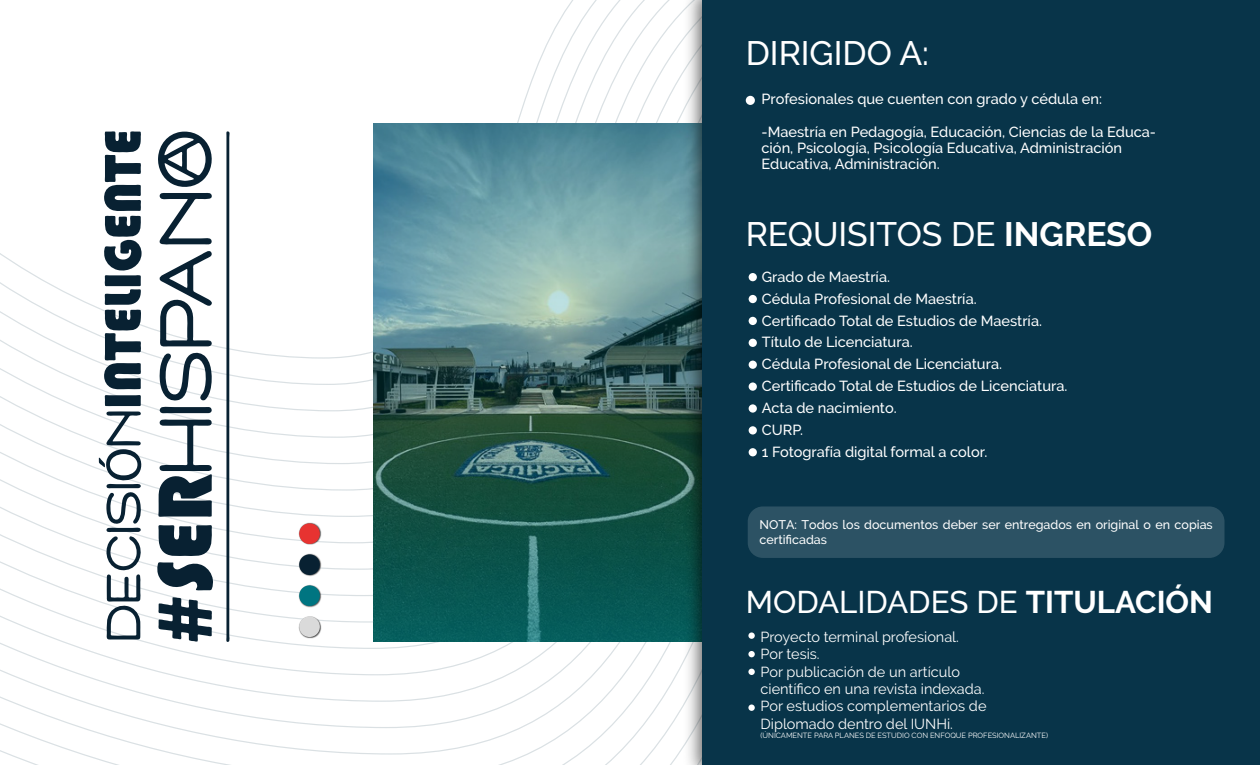
<style>
.page{position:relative;width:1260px;height:765px;background:#fff}
.page>*{position:absolute;margin:0;border:0;box-sizing:border-box;transform-origin:0 0}
.t1{font:500 33.75px "Raleway";color:#fff}
.t2{font:500 31.25px "Raleway";color:#fff}
.t3{font:500 14.62px/21.9px "Raleway";color:#fff}
.t4{font:14.5px/17.4px "Raleway";color:#fff}
.t5{font:500 12.5px/15px "Raleway";color:#fff}
.t6{font:7.5px "Raleway";color:#fff}
.s1{font-weight:700}
</style>
<div class="page">
<svg style="left:0;top:1px;width:677px;height:358px"></svg>
<svg style="left:373px;top:123px;width:304px;height:519px;background:#417674"></svg>
<img style="left:677px;top:0;width:25px;height:765px">
<div style="left:702px;top:0;width:558px;height:765px;background:#083449"></div>
<div style="left:746px;top:96px;width:9px;height:9px;background:#fff;border-radius:50%"></div>
<img style="left:299px;top:523px;width:23px;height:116px">
<div style="left:299px;top:523px;width:21px;height:21px;background:#e73331;border-radius:50%"></div>
<div style="left:299px;top:554px;width:21px;height:21px;background:#082132;border-radius:50%"></div>
<div style="left:299px;top:585px;width:21px;height:21px;background:#007581;border-radius:50%"></div>
<div style="left:299px;top:616px;width:21px;height:21px;background:#dadada;border-radius:50%"></div>
<div style="left:748px;top:506px;width:477px;height:52px;background:#2c5264;border-radius:15px"></div>
<div style="left:749px;top:404px;width:8px;height:9px;background:#fff;border-radius:50%"></div>
<div style="left:749px;top:426px;width:8px;height:9px;background:#fff;border-radius:50%"></div>
<div style="left:749px;top:382px;width:8px;height:9px;background:#fff;border-radius:50%"></div>
<div style="left:749px;top:339px;width:8px;height:8px;background:#fff;border-radius:50%"></div>
<div style="left:749px;top:361px;width:8px;height:8px;background:#fff;border-radius:50%"></div>
<div style="left:749px;top:317px;width:8px;height:8px;background:#fff;border-radius:50%"></div>
<div style="left:749px;top:273px;width:8px;height:8px;background:#fff;border-radius:50%"></div>
<div style="left:749px;top:295px;width:8px;height:8px;background:#fff;border-radius:50%"></div>
<div style="left:749px;top:448px;width:8px;height:8px;background:#fff;border-radius:50%"></div>
<div style="left:748px;top:632px;width:7px;height:7px;background:#fff;border-radius:50%"></div>
<div style="left:748px;top:651px;width:7px;height:6px;background:#fff;border-radius:50%"></div>
<div style="left:748px;top:669px;width:7px;height:6px;background:#fff;border-radius:50%"></div>
<div style="left:748px;top:705px;width:7px;height:6px;background:#fff;border-radius:50%"></div>
<svg style="left:226px;top:131px;width:4px;height:511px;background:#50626e"></svg>
<svg style="left:158px;top:597px;width:54px;height:45px"></svg>
<svg style="left:157px;top:525px;width:56px;height:66px"></svg>
<svg style="left:157px;top:132px;width:57px;height:385px"></svg>
<svg style="left:99px;top:131px;width:45px;height:509px"></svg>
<h1 class="t1" style="left:746px;top:34px;width:185px">DIRIGIDO A:</h1>
<p class="t3" style="left:762px;top:88px;width:342px">Profesionales que cuenten con grado y cédula en:</p>
<p class="t3" style="left:762px;top:123px;width:396px;line-height:16.2px">-Maestría en Pedagogía, Educación, Ciencias de la Educa&shy;ción, Psicología, Psicología Educativa, Administración<br>Educativa, Administración.</p>
<h1 class="t1" style="left:746px;top:214px;width:408px">REQUISITOS DE <span class="s1">INGRESO</span></h1>
<p class="t3" style="left:762px;top:266px;width:216px">Grado de Maestría.<br>Cédula Profesional de Maestría.</p>
<p class="t3" style="left:762px;top:309px;width:282px">Certificado Total de Estudios de Maestría.</p>
<p class="t3" style="left:762px;top:331px;width:242px">Título de Licenciatura.<br>Cédula Profesional de Licenciatura.</p>
<p class="t3" style="left:762px;top:375px;width:307px">Certificado Total de Estudios de Licenciatura.</p>
<p class="t3" style="left:762px;top:397px;width:136px">Acta de nacimiento.<br>CURP.</p>
<p class="t3" style="left:762px;top:441px;width:227px">1 Fotografía digital formal a color.</p>
<p class="t5" style="left:760px;top:517px;width:455px">NOTA: Todos los documentos deber ser entregados en original o en copias certificadas</p>
<h2 class="t2" style="left:746px;top:584px;width:469px">MODALIDADES DE <span class="s1">TITULACIÓN</span></h2>
<p class="t4" style="left:761px;top:628px;width:227px">Proyecto terminal profesional.<br>Por tesis.<br>Por publicación de un artículo científico en una revista indexada.<br>Por estudios complementarios de<br>Diplomado dentro del IUNHi.</p>
<p class="t6" style="left:761px;top:731px;width:289px">(ÚNICAMENTE PARA PLANES DE ESTUDIO CON ENFOQUE PROFESIONALIZANTE)</p>
</div>
